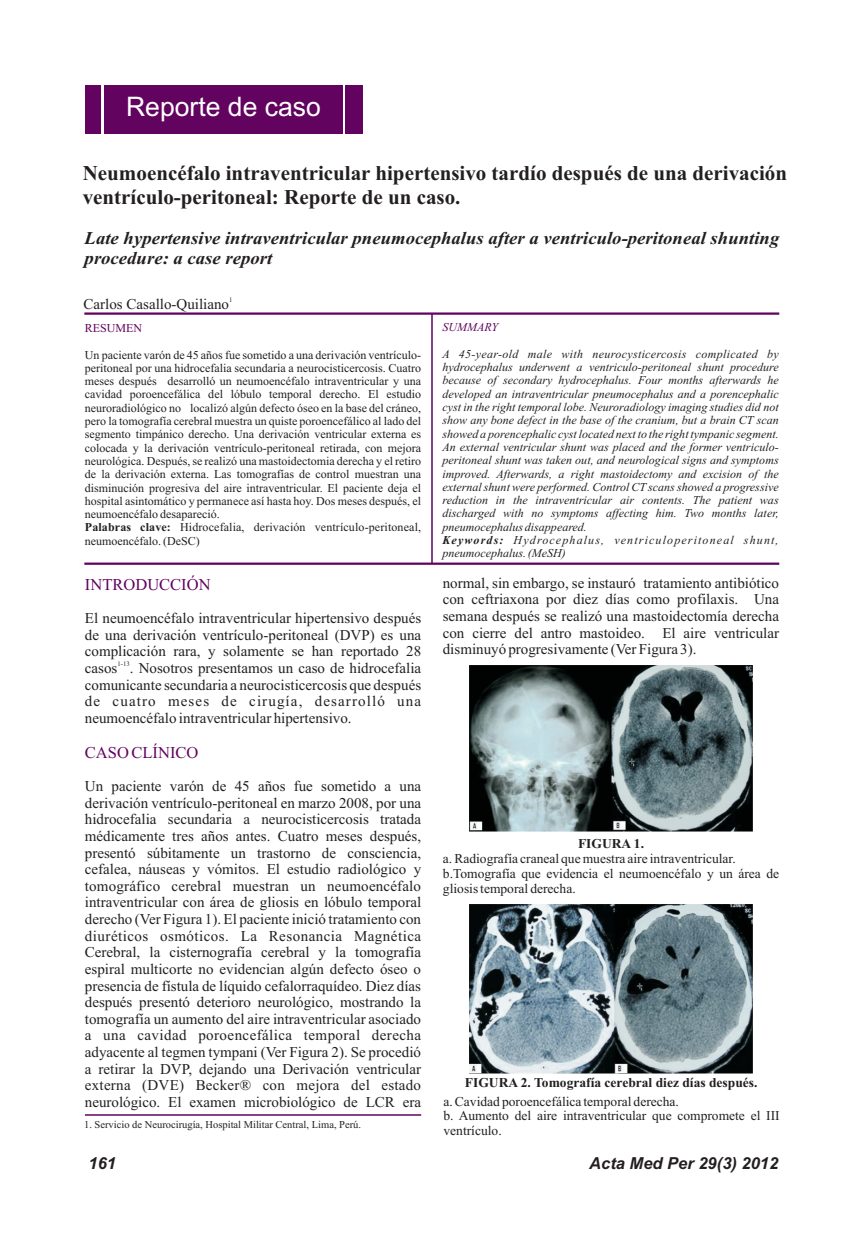
<style>
.page{position:relative;width:864px;height:1234px;background:#fff}
.page>*{position:absolute;margin:0;border:0;box-sizing:border-box;transform-origin:0 0}
.t1{font:26.85px "Arial";color:#fff}
.t2{font:700 21px/23.2px "Times New Roman";color:#231f20}
.t3{font:italic 700 18px/20px "Times New Roman";color:#231f20;scale:1.04 1}
.t4{font:16.5px "Times New Roman";color:#62035f}
.t5{font:italic 700 16.5px "Arial";color:#231f20}
.t6{font:15px/16.6px "Times New Roman";color:#231f20;text-align:justify}
.t7{font:13.5px/15px "Times New Roman";color:#231f20}
.t8{font:700 13.5px "Times New Roman";color:#231f20}
.t9{font:italic 12px/13.4px "Times New Roman";color:#231f20}
.t10{font:12px/13.4px "Times New Roman";color:#231f20;text-align:justify}
.t11{font:700 12px "Times New Roman";letter-spacing:.01em;color:#231f20}
.t12{font:italic 12px "Times New Roman";color:#62035f}
.t13{font:12px "Times New Roman";color:#62035f}
.t14{font:10.5px "Times New Roman";color:#231f20}
.t15{font:6.75px "Times New Roman";color:#231f20}
.s1{font-weight:700}
</style>
<div class="page">
<div style="left:85px;top:85px;width:16px;height:49px;background:#62035f"></div>
<div style="left:104px;top:85px;width:238px;height:49px;background:#62035f"></div>
<div style="left:345px;top:85px;width:17px;height:49px;background:#62035f"></div>
<hr style="left:84px;top:312px;width:695px;height:2px;background:#62035f">
<hr style="left:84px;top:562px;width:695px;height:2px;background:#62035f">
<hr style="left:431px;top:313px;width:1px;height:250px;background:#62035f">
<hr style="left:85px;top:1113px;width:336px;height:2px;background:#62035f">
<img style="left:469px;top:665px;width:283px;height:166px">
<img style="left:469px;top:904px;width:282px;height:168px">
<h1 class="t1" style="left:126px;top:97px;width:196px">Reporte de caso</h1>
<h2 class="t2" style="left:83px;top:164px;width:705px">Neumoencéfalo intraventricular hipertensivo tardío después de una derivación ventrículo-peritoneal: Reporte de un caso.</h2>
<p class="t3" style="left:85px;top:230px;width:669px">Late hypertensive intraventricular pneumocephalus after a ventriculo-peritoneal shunting procedure: a case report</p>
<p class="t15" style="left:229px;top:297px;width:5px">1</p>
<p class="t6" style="left:84px;top:297px;width:147px">Carlos Casallo-Quiliano</p>
<p class="t12" style="left:442px;top:323px;width:57px">SUMMARY</p>
<p class="t9" style="left:442px;top:348px;width:337px">A 45-year-old male with neurocysticercosis complicated by hydrocephalus underwent a ventriculo-peritoneal shunt procedure because of secondary hydrocephalus. Four months afterwards he developed an intraventricular pneumocephalus and a porencephalic cyst in the right temporal lobe. Neuroradiology imaging studies did not show any bone defect in the base of the cranium, but a brain CT scan showed a porencephalic cyst located next to the right tympanic segment.<br>An external ventricular shunt was placed and the former ventriculo&shy;peritoneal shunt was taken out, and neurological signs and symptoms improved. Afterwards, a right mastoidectomy and excision of the external shunt were performed. Control CT scans showed a progressive reduction in the intraventricular air contents. The patient was discharged with no symptoms affecting him. Two months later, pneumocephalus disappeared.<br><span class="s1">Keywords:</span> Hydrocephalus, ventriculoperitoneal shunt, pneumocephalus. (MeSH)</p>
<p class="t13" style="left:85px;top:323px;width:59px">RESUMEN</p>
<p class="t10" style="left:85px;top:349px;width:337px">Un paciente varón de 45 años fue sometido a una derivación ventrículo&shy;peritoneal por una hidrocefalia secundaria a neurocisticercosis. Cuatro meses después desarrolló un neumoencéfalo intraventricular y una cavidad poroencefálica del lóbulo temporal derecho. El estudio neuroradiológico no localizó algún defecto óseo en la base del cráneo, pero la tomografía cerebral muestra un quiste poroencefálico al lado del segmento timpánico derecho. Una derivación ventricular externa es colocada y la derivación ventrículo-peritoneal retirada, con mejora neurológica. Después, se realizó una mastoidectomia derecha y el retiro de la derivación externa. Las tomografías de control muestran una disminución progresiva del aire intraventricular. El paciente deja el hospital asintomático y permanece así hasta hoy. Dos meses después, el neumoencéfalo desapareció.</p>
<p class="t11" style="left:85px;top:523px;width:87px">Palabras clave:</p>
<p class="t10" style="left:85px;top:535px;width:116px">neumoencéfalo. (DeSC)</p>
<p class="t10" style="left:180px;top:521px;width:242px">Hidrocefalia, derivación ventrículo-peritoneal,</p>
<p class="t4" style="left:85px;top:578px;width:127px">INTRODUCCIÓN</p>
<p class="t6" style="left:85px;top:611px;width:337px">El neumoencéfalo intraventricular hipertensivo después de una derivación ventrículo-peritoneal (DVP) es una complicación rara, y solamente se han reportado 28</p>
<p class="t15" style="left:117px;top:661px;width:14px">1-13</p>
<p class="t6" style="left:85px;top:661px;width:337px">casos . Nosotros presentamos un caso de hidrocefalia comunicante secundaria a neurocisticercosis que después de cuatro meses de cirugía, desarrolló una neumoencéfalo intraventricular hipertensivo.</p>
<p class="t4" style="left:85px;top:746px;width:115px">CASO CLÍNICO</p>
<p class="t6" style="left:85px;top:779px;width:337px">Un paciente varón de 45 años fue sometido a una derivación ventrículo-peritoneal en marzo 2008, por una hidrocefalia secundaria a neurocisticercosis tratada médicamente tres años antes. Cuatro meses después, presentó súbitamente un trastorno de consciencia, cefalea, náuseas y vómitos. El estudio radiológico y tomográfico cerebral muestran un neumoencéfalo intraventricular con área de gliosis en lóbulo temporal derecho (Ver Figura 1). El paciente inició tratamiento con diuréticos osmóticos. La Resonancia Magnética Cerebral, la cisternografía cerebral y la tomografía espiral multicorte no evidencian algún defecto óseo o presencia de fístula de líquido cefalorraquídeo. Diez días después presentó deterioro neurológico, mostrando la tomografía un aumento del aire intraventricular asociado a una cavidad poroencefálica temporal derecha adyacente al tegmen tympani (Ver Figura 2). Se procedió a retirar la DVP, dejando una Derivación ventricular externa (DVE) Becker® con mejora del estado neurológico. El examen microbiológico de LCR era</p>
<p class="t14" style="left:84px;top:1120px;width:278px">1. Servicio de Neurocirugía, Hospital Militar Central, Lima, Perú.</p>
<p class="t6" style="left:442px;top:575px;width:337px">normal, sin embargo, se instauró tratamiento antibiótico con ceftriaxona por diez días como profilaxis. Una semana después se realizó una mastoidectomía derecha con cierre del antro mastoideo. El aire ventricular disminuyó progresivamente (Ver Figura 3).</p>
<p class="t8" style="left:577px;top:838px;width:68px">FIGURA 1.</p>
<p class="t7" style="left:443px;top:851px;width:337px">a. Radiografía craneal que muestra aire intraventricular. b.Tomografía que evidencia el neumoencéfalo y un área de gliosis temporal derecha.</p>
<p class="t8" style="left:465px;top:1077px;width:294px">FIGURA 2. Tomografía cerebral diez días después.</p>
<p class="t7" style="left:443px;top:1094px;width:337px">a. Cavidad poroencefálica temporal derecha.<br>b. Aumento del aire intraventricular que compromete el III ventrículo.</p>
<p class="t5" style="left:88px;top:1156px;width:29px">161</p>
<p class="t5" style="left:589px;top:1156px;width:190px">Acta Med Per 29(3) 2012</p>
</div>
